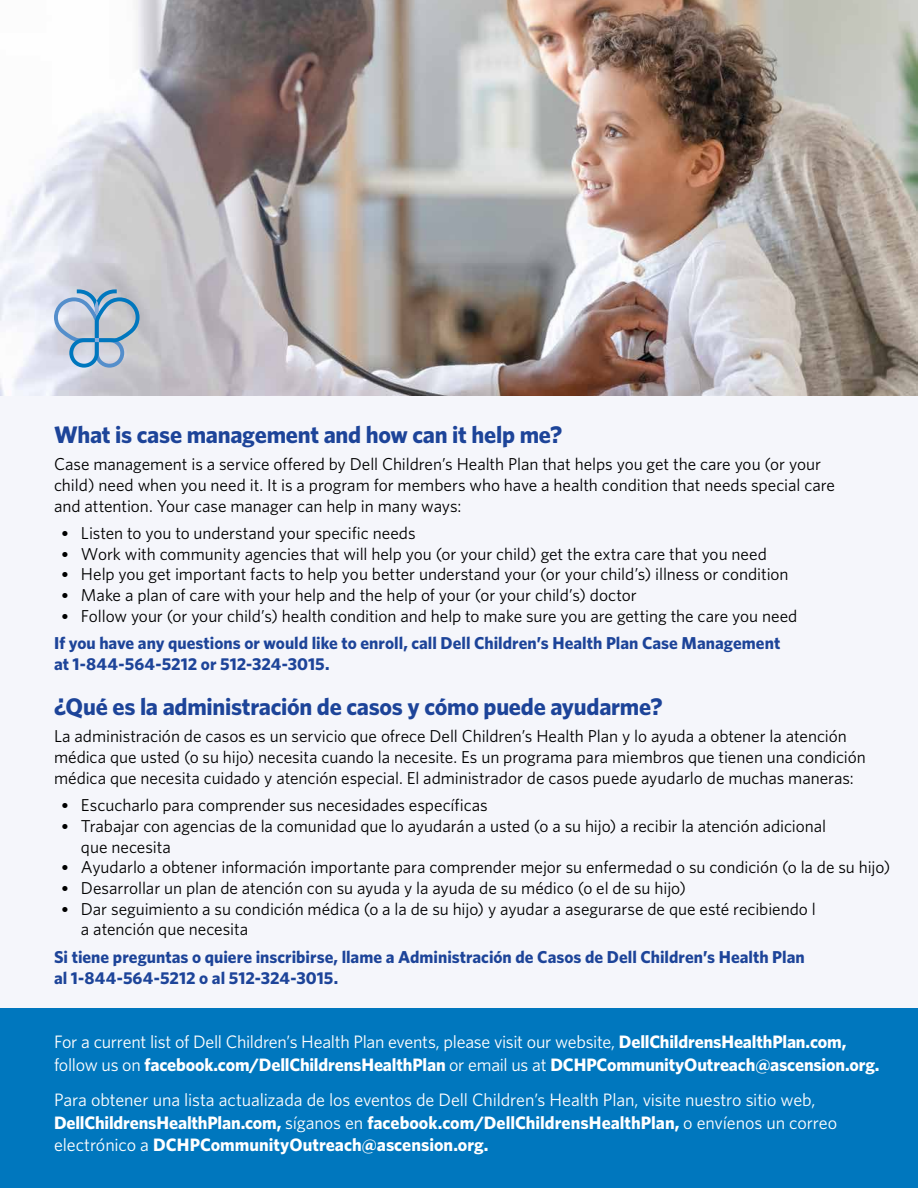
<style>
.page{position:relative;width:918px;height:1188px;background:#fff}
.page>*{position:absolute;margin:0;border:0;box-sizing:border-box;transform-origin:0 0}
.t1{font:700 24px "Whitney";letter-spacing:-.01em;color:#1d4499}
.t2{font:18px/22.5px "Whitney";letter-spacing:-.005em;color:#fff}
.t3{font:700 18px/22.5px "Whitney";letter-spacing:-.01em;color:#fff}
.t4{font:17.25px/20.7px "Whitney";letter-spacing:-.005em;color:#000}
.t5{font:700 17.25px/20.7px "Whitney";color:#1d4499}
.s1{font-family:"Chronicle Text G1";font-weight:700}
.s2{font-weight:700;color:#1d4499}
.s3{font-weight:400}
.s4{font-weight:700}
</style>
<div class="page">
<div style="left:0;top:387px;width:918px;height:622px;background:#f5f6fb"></div>
<div style="left:0;top:1009px;width:918px;height:179px;background:#0077be"></div>
<img style="left:0;top:0;width:918px;height:395px">
<svg style="left:54px;top:289px;width:86px;height:79px"></svg>
<h1 class="t1" style="left:54px;top:420px;width:510px">What is case management and how can it help me?</h1>
<p class="t4" style="left:54px;top:453px;width:783px">Case management is a service offered by Dell Children’s Health Plan that helps you get the care you (or your child) need when you need it. It is a program for members who have a health condition that needs special care and attention. Your case manager can help in many ways:</p>
<p class="t4" style="left:61px;top:522px;width:356px"><span class="s1">•</span> Listen to you to understand your specific needs</p>
<p class="t4" style="left:61px;top:543px;width:708px"><span class="s1">•</span> Work with community agencies that will help you (or your child) get the extra care that you need</p>
<p class="t4" style="left:61px;top:564px;width:729px"><span class="s1">•</span> Help you get important facts to help you better understand your (or your child’s) illness or condition</p>
<p class="t4" style="left:61px;top:584px;width:577px"><span class="s1">•</span> Make a plan of care with your help and the help of your (or your child’s) doctor</p>
<p class="t4" style="left:54px;top:602px;width:745px;line-height:27.5px;text-indent:7px"><span class="s1">•</span> Follow your (or your child’s) health condition and help to make sure you are getting the care you need<br><span class="s2">If you have any questions or would like to enroll, call Dell Children’s Health Plan Case Management</span></p>
<p class="t5" style="left:54px;top:653px;width:277px">at 1-844-564-5212 or 512-324-3015.</p>
<h1 class="t1" style="left:54px;top:692px;width:610px">¿Qué es la administración de casos y cómo puede ayudarme?</h1>
<p class="t4" style="left:54px;top:726px;width:813px">La administración de casos es un servicio que ofrece Dell Children’s Health Plan y lo ayuda a obtener la atención médica que usted (o su hijo) necesita cuando la necesite. Es un programa para miembros que tienen una condición médica que necesita cuidado y atención especial. El administrador de casos puede ayudarlo de muchas maneras:</p>
<p class="t4" style="left:61px;top:795px;width:428px"><span class="s1">•</span> Escucharlo para comprender sus necesidades específicas</p>
<p class="t4" style="left:81px;top:815px;width:747px;text-indent:-20px"><span class="s1">•</span> Trabajar con agencias de la comunidad que lo ayudarán a usted (o a su hijo) a recibir la atención adicional que necesita</p>
<p class="t4" style="left:61px;top:857px;width:831px"><span class="s1">•</span> Ayudarlo a obtener información importante para comprender mejor su enfermedad o su condición (o la de su hijo)</p>
<p class="t4" style="left:61px;top:877px;width:627px"><span class="s1">•</span> Desarrollar un plan de atención con su ayuda y la ayuda de su médico (o el de su hijo)</p>
<p class="t4" style="left:81px;top:898px;width:736px;text-indent:-20px"><span class="s1">•</span> Dar seguimiento a su condición médica (o a la de su hijo) y ayudar a asegurarse de que esté recibiendo l a atención que necesita</p>
<p class="t5" style="left:54px;top:946px;width:752px">Si tiene preguntas o quiere inscribirse, llame a Administración de Casos de Dell Children’s Health Plan al 1-844-564-5212 o al 512-324-3015.</p>
<p class="t3" style="left:54px;top:1030px;width:827px"><span class="s3">For a current list of Dell Children’s Health Plan events, please visit our website,</span> DellChildrensHealthPlan.com, <span class="s3">follow us on</span> facebook.com/DellChildrensHealthPlan <span class="s3">or email us at</span> DCHPCommunityOutreach@ascension.org.</p>
<p class="t2" style="left:54px;top:1088px;width:785px">Para obtener una lista actualizada de los eventos de Dell Children’s Health Plan, visite nuestro sitio web,<br><span class="s4">DellChildrensHealthPlan.com,</span> síganos en <span class="s4">facebook.com/DellChildrensHealthPlan,</span> o envíenos un correo electrónico a <span class="s4">DCHPCommunityOutreach@ascension.org.</span></p>
</div>
